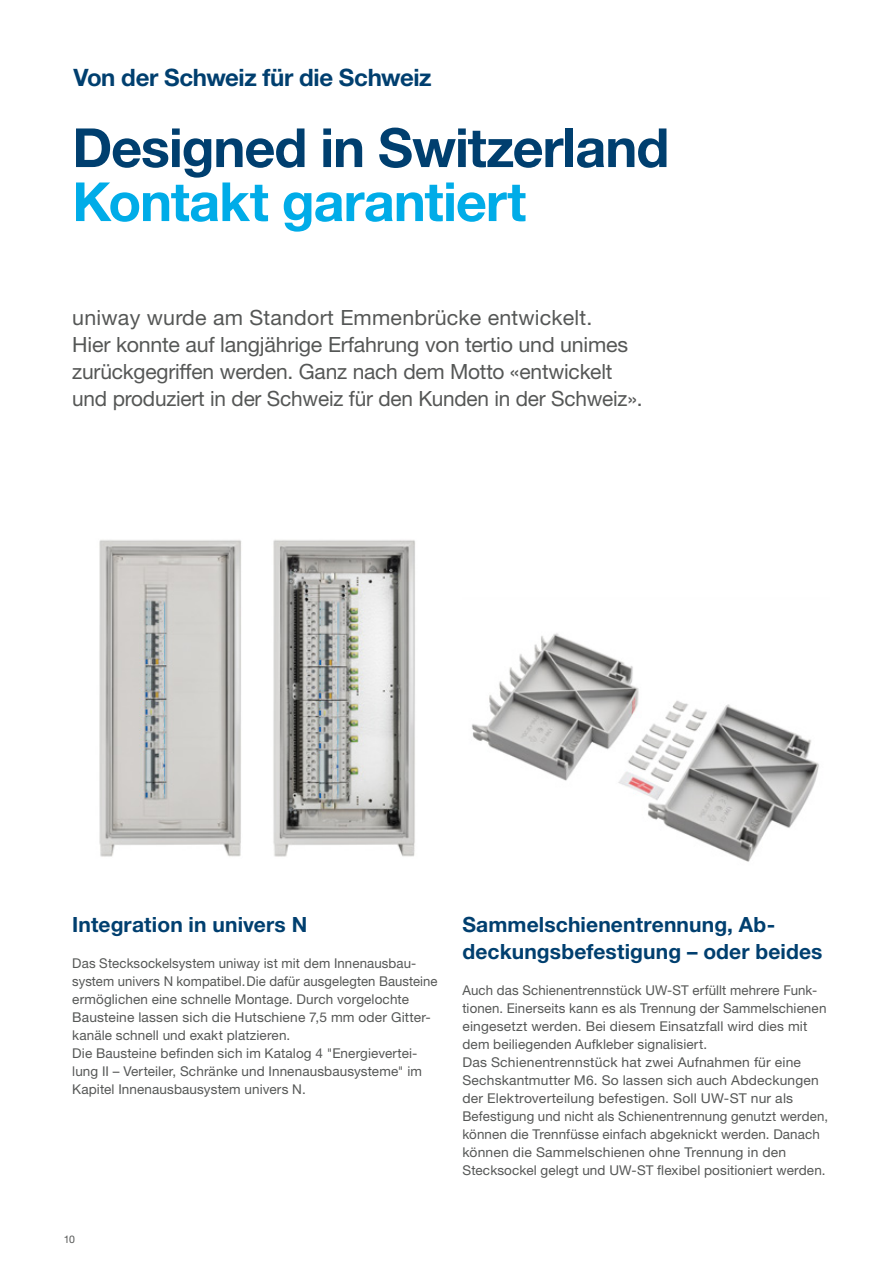
<style>
.page{position:relative;width:893px;height:1263px;background:#fff}
.page>*{position:absolute;margin:0;border:0;box-sizing:border-box;transform-origin:0 0}
.t1{font:700 54px "Helvetica Neue LTW1 G";letter-spacing:-.02em;color:#003f6f}
.t2{font:700 54px "Helvetica Neue LTW1 G";letter-spacing:-.02em;color:#00ace8}
.t3{font:700 24px "Helvetica Neue LTW1 G";letter-spacing:-.015em;color:#003f6f}
.t4{font:21px/27px "Helvetica Neue LTW1 G";letter-spacing:-.01em;color:#555756}
.t5{font:700 21px/27px "Helvetica Neue LTW1 G";letter-spacing:.005em;color:#003f6f}
.t6{font:13.5px/18px "Helvetica Neue LTW1 G";letter-spacing:.01em;color:#555756}
.t7{font:10.5px "Helvetica Neue LTW1 G";color:#555756}
</style>
<div class="page">
<img style="left:99px;top:539px;width:316px;height:318px">
<img style="left:472px;top:633px;width:347px;height:229px">
<h2 class="t3" style="left:73px;top:63px;width:360px">Von der Schweiz für die Schweiz</h2>
<h1 class="t1" style="left:72px;top:114px;width:599px">Designed in Switzerland</h1>
<h1 class="t2" style="left:72px;top:168px;width:455px">Kontakt garantiert</h1>
<h3 class="t4" style="left:72px;top:303px;width:572px">uniway wurde am Standort Emmenbrücke entwickelt.<br>Hier konnte auf langjährige Erfahrung von tertio und unimes zurückgegriffen werden. Ganz nach dem Motto «entwickelt und produziert in der Schweiz für den Kunden in der Schweiz».</h3>
<h3 class="t5" style="left:72px;top:911px;width:236px">Integration in univers N</h3>
<p class="t6" style="left:72px;top:954px;width:367px">Das Stecksockelsystem uniway ist mit dem Innenausbau&shy;system univers N kompatibel. Die dafür ausgelegten Bausteine ermöglichen eine schnelle Montage. Durch vorgelochte Bausteine lassen sich die Hutschiene 7,5 mm oder Gitter&shy;kanäle schnell und exakt platzieren.<br>Die Bausteine befinden sich im Katalog 4 "Energievertei&shy;lung II – Verteiler, Schränke und Innenausbausysteme" im Kapitel Innenausbausystem univers N.</p>
<p class="t7" style="left:64px;top:1232px;width:13px">10</p>
<h3 class="t5" style="left:462px;top:911px;width:362px">Sammelschienentrennung, Ab&shy;deckungsbefestigung – oder beides</h3>
<p class="t6" style="left:462px;top:981px;width:367px">Auch das Schienentrennstück UW-ST erfüllt mehrere Funk&shy;tionen. Einerseits kann es als Trennung der Sammelschienen eingesetzt werden. Bei diesem Einsatzfall wird dies mit dem beiliegenden Aufkleber signalisiert.<br>Das Schienentrennstück hat zwei Aufnahmen für eine Sechskantmutter M6. So lassen sich auch Abdeckungen der Elektroverteilung befestigen. Soll UW-ST nur als Befestigung und nicht als Schienentrennung genutzt werden, können die Trennfüsse einfach abgeknickt werden. Danach können die Sammelschienen ohne Trennung in den Stecksockel gelegt und UW-ST flexibel positioniert werden.</p>
</div>
